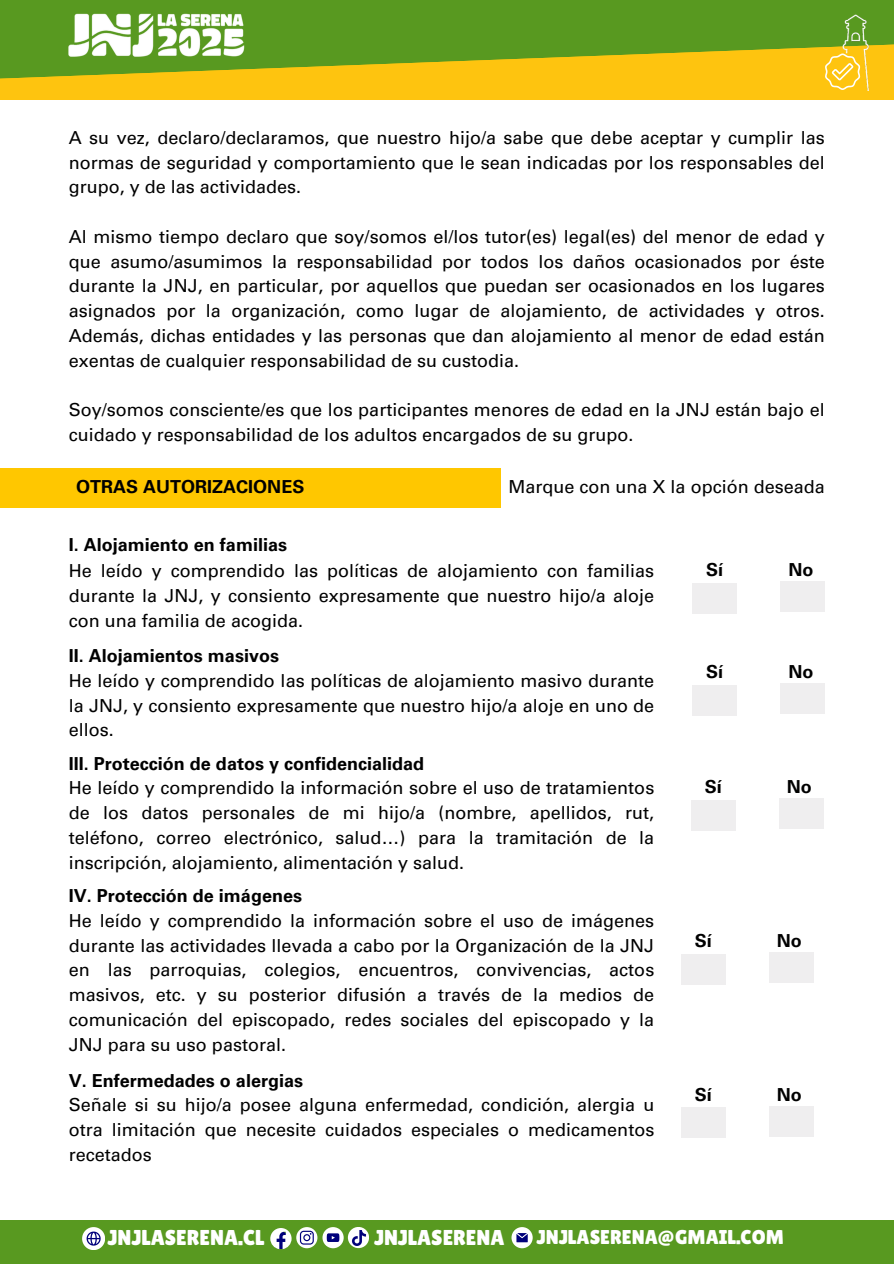
<style>
.page{position:relative;width:894px;height:1264px;background:#fff}
.page>*{position:absolute;margin:0;border:0;box-sizing:border-box;transform-origin:0 0}
.t1{font:21.45px "Lilita One";color:#fff}
.t2{font:19.95px "Lilita One";color:#fff}
.t3{font:18px/24.8px "Univers LT Pro 55 Roman";color:#000;text-align:justify}
.t4{font:700 18px "Univers LT Pro 65";color:#000}
</style>
<div class="page">
<div style="left:0;top:0;width:893px;height:100px;background:#fec40f"></div>
<svg style="left:0;top:0;width:893px;height:79px;fill:#589920"></svg>
<img style="left:836px;top:11px;width:37px;height:79px">
<svg style="left:824px;top:53px;width:36px;height:36px"></svg>
<img style="left:60px;top:3px;width:191px;height:60px">
<div style="left:0;top:468px;width:500px;height:40px;background:#ffc700"></div>
<div style="left:692px;top:583px;width:44px;height:31px;background:#efeeef"></div>
<div style="left:780px;top:581px;width:44px;height:31px;background:#efeeef"></div>
<div style="left:692px;top:685px;width:44px;height:31px;background:#efeeef"></div>
<div style="left:780px;top:683px;width:44px;height:31px;background:#efeeef"></div>
<div style="left:691px;top:800px;width:44px;height:30px;background:#efeeef"></div>
<div style="left:779px;top:798px;width:44px;height:30px;background:#efeeef"></div>
<div style="left:681px;top:954px;width:44px;height:30px;background:#efeeef"></div>
<div style="left:769px;top:952px;width:44px;height:30px;background:#efeeef"></div>
<div style="left:681px;top:1107px;width:44px;height:31px;background:#efeeef"></div>
<div style="left:769px;top:1105px;width:44px;height:31px;background:#efeeef"></div>
<div style="left:0;top:1220px;width:893px;height:43px;background:#589920"></div>
<svg style="left:348px;top:1226px;width:21px;height:22px"></svg>
<img style="left:351px;top:1230px;width:15px;height:14px">
<svg style="left:270px;top:1227px;width:73px;height:22px"></svg>
<svg style="left:511px;top:1227px;width:21px;height:21px"></svg>
<svg style="left:82px;top:1227px;width:23px;height:22px"></svg>
<p class="t3" style="left:69px;top:127px;width:757px">A su vez, declaro/declaramos, que nuestro hijo/a sabe que debe aceptar y cumplir las normas de seguridad y comportamiento que le sean indicadas por los responsables del grupo, y de las actividades.</p>
<p class="t3" style="left:69px;top:226px;width:757px">Al mismo tiempo declaro que soy/somos el/los tutor(es) legal(es) del menor de edad y que asumo/asumimos la responsabilidad por todos los daños ocasionados por éste durante la JNJ, en particular, por aquellos que puedan ser ocasionados en los lugares asignados por la organización, como lugar de alojamiento, de actividades y otros.<br>Además, dichas entidades y las personas que dan alojamiento al menor de edad están exentas de cualquier responsabilidad de su custodia.</p>
<p class="t3" style="left:69px;top:400px;width:757px">Soy/somos consciente/es que los participantes menores de edad en la JNJ están bajo el cuidado y responsabilidad de los adultos encargados de su grupo.</p>
<p class="t4" style="left:76px;top:479px;width:230px">OTRAS AUTORIZACIONES</p>
<h2 class="t3" style="left:508px;top:476px;width:318px">Marque con una X la opción deseada</h2>
<p class="t4" style="left:69px;top:538px;width:220px">I. Alojamiento en familias</p>
<p class="t3" style="left:69px;top:561px;width:587px">He leído y comprendido las políticas de alojamiento con familias durante la JNJ, y consiento expresamente que nuestro hijo/a aloje con una familia de acogida.</p>
<p class="t4" style="left:69px;top:649px;width:212px">II. Alojamientos masivos</p>
<p class="t3" style="left:69px;top:670px;width:587px">He leído y comprendido las políticas de alojamiento masivo durante la JNJ, y consiento expresamente que nuestro hijo/a aloje en uno de ellos.</p>
<h3 class="t4" style="left:69px;top:756px;width:357px">III. Protección de datos y confidencialidad</h3>
<h3 class="t3" style="left:69px;top:778px;width:587px">He leído y comprendido la información sobre el uso de tratamientos de los datos personales de mi hijo/a (nombre, apellidos, rut, teléfono, correo electrónico, salud…) para la tramitación de la inscripción, alojamiento, alimentación y salud.</h3>
<p class="t4" style="left:69px;top:889px;width:235px">IV. Protección de imágenes</p>
<p class="t3" style="left:69px;top:910px;width:587px">He leído y comprendido la información sobre el uso de imágenes durante las actividades llevada a cabo por la Organización de la JNJ en las parroquias, colegios, encuentros, convivencias, actos masivos, etc. y su posterior difusión a través de la medios de comunicación del episcopado, redes sociales del episcopado y la JNJ para su uso pastoral.</p>
<h3 class="t4" style="left:69px;top:1073px;width:236px">V. Enfermedades o alergias</h3>
<p class="t3" style="left:69px;top:1094px;width:587px">Señale si su hijo/a posee alguna enfermedad, condición, alergia u otra limitación que necesite cuidados especiales o medicamentos recetados</p>
<h3 class="t4" style="left:706px;top:563px;width:19px">Sí</h3>
<h3 class="t4" style="left:788px;top:563px;width:27px">No</h3>
<p class="t4" style="left:706px;top:665px;width:19px">Sí</p>
<p class="t4" style="left:788px;top:665px;width:27px">No</p>
<h3 class="t4" style="left:704px;top:780px;width:19px">Sí</h3>
<h3 class="t4" style="left:786px;top:780px;width:27px">No</h3>
<p class="t4" style="left:694px;top:933px;width:19px">Sí</p>
<p class="t4" style="left:776px;top:933px;width:27px">No</p>
<p class="t4" style="left:694px;top:1087px;width:19px">Sí</p>
<p class="t4" style="left:776px;top:1087px;width:27px">No</p>
<p class="t1" style="left:108px;top:1225px;width:158px">JNJLASERENA.CL</p>
<p class="t1" style="left:374px;top:1225px;width:132px">JNJLASERENA</p>
<h1 class="t2" style="left:536px;top:1225px;width:249px">JNJLASERENA@GMAIL.COM</h1>
</div>
